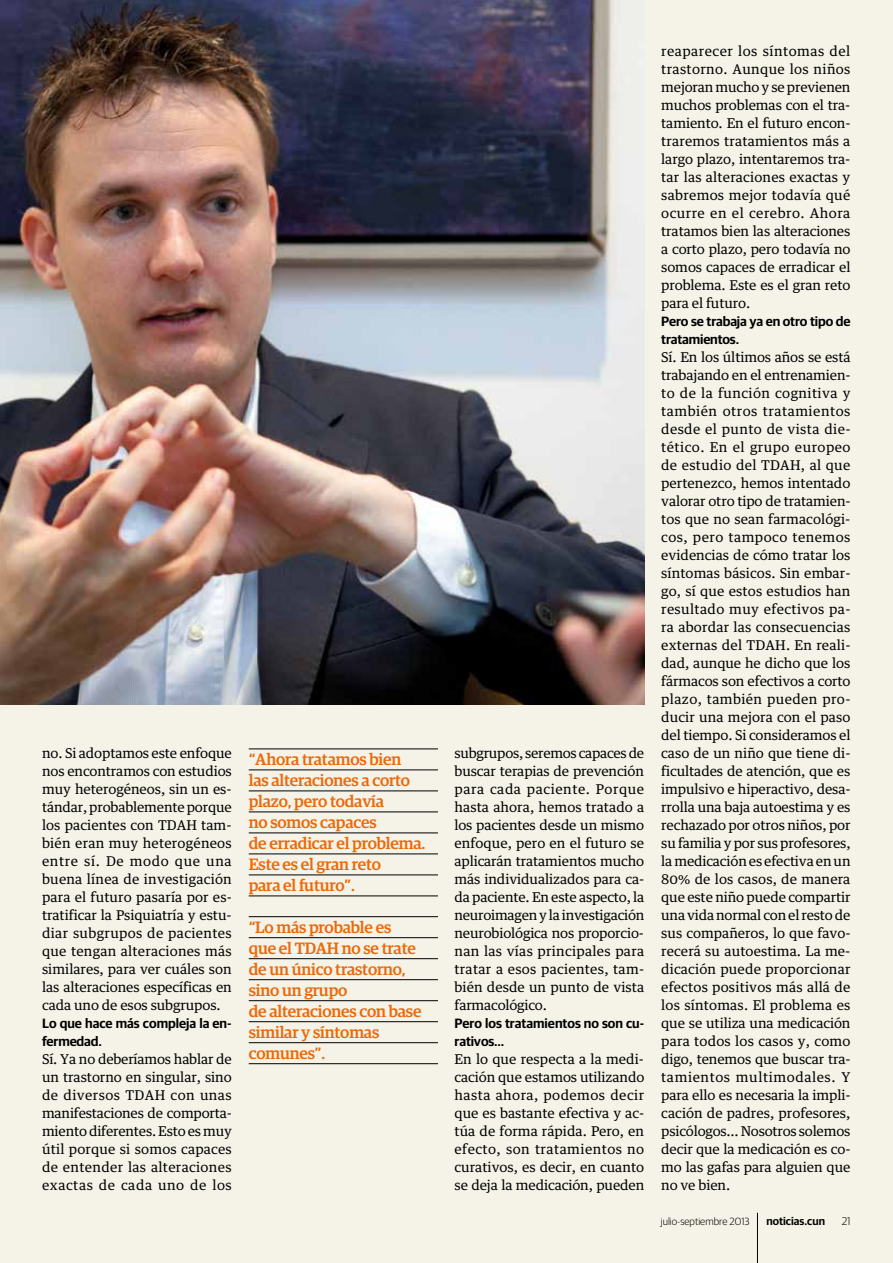
<style>
.page{position:relative;width:893px;height:1263px;background:#f5f3e7}
.page>*{position:absolute;margin:0;border:0;box-sizing:border-box;transform-origin:0 0}
.t1{font:500 16.5px/21px "Guardian Egyp";letter-spacing:-.01em;color:#eb690b}
.t2{font:13.5px/18px "Guardian Text Egyp";letter-spacing:-.005em;color:#000;text-align:justify}
.t3{font:600 13.5px/18px "Guardian Sans";letter-spacing:-.01em;color:#000}
.t4{font:600 11.25px "Guardian Sans";color:#000}
.t5{font:300 11.25px "Guardian Sans";color:#000}
.t6{font:300 10.5px "Guardian Sans";color:#000}
</style>
<div class="page">
<hr style="left:757px;top:1213px;width:1px;height:50px;background:#000">
<img style="left:0;top:0;width:644px;height:705px">
<hr style="left:249px;top:749px;width:189px;height:1px;background:#000">
<hr style="left:249px;top:770px;width:189px;height:1px;background:#000">
<hr style="left:249px;top:791px;width:189px;height:1px;background:#000">
<hr style="left:249px;top:812px;width:189px;height:1px;background:#000">
<hr style="left:249px;top:833px;width:189px;height:1px;background:#000">
<hr style="left:249px;top:854px;width:189px;height:1px;background:#000">
<hr style="left:249px;top:875px;width:189px;height:1px;background:#000">
<hr style="left:249px;top:896px;width:189px;height:1px;background:#000">
<hr style="left:249px;top:916px;width:189px;height:1px;background:#000">
<hr style="left:249px;top:937px;width:189px;height:1px;background:#000">
<hr style="left:249px;top:958px;width:189px;height:1px;background:#000">
<hr style="left:249px;top:979px;width:189px;height:1px;background:#000">
<hr style="left:249px;top:1000px;width:189px;height:1px;background:#000">
<hr style="left:249px;top:1021px;width:189px;height:1px;background:#000">
<hr style="left:249px;top:1042px;width:189px;height:1px;background:#000">
<hr style="left:249px;top:1063px;width:189px;height:1px;background:#000">
<p class="t2" style="left:42px;top:743px;width:191px">no. Si adoptamos este enfoque nos encontramos con estudios muy heterogéneos, sin un es&shy;tándar, probablemente porque los pacientes con TDAH tam&shy;bién eran muy heterogéneos entre sí. De modo que una buena línea de investigación para el futuro pasaría por es&shy;tratificar la Psiquiatría y estu&shy;diar subgrupos de pacientes que tengan alteraciones más similares, para ver cuáles son las alteraciones específicas en cada uno de esos subgrupos.</p>
<p class="t3" style="left:42px;top:1013px;width:191px">Lo que hace más compleja la en&shy;fermedad.</p>
<p class="t2" style="left:42px;top:1049px;width:191px">Sí. Ya no deberíamos hablar de un trastorno en singular, sino de diversos TDAH con unas manifestaciones de comporta&shy;miento diferentes. Esto es muy útil porque si somos capaces de entender las alteraciones exactas de cada uno de los</p>
<p class="t1" style="left:249px;top:748px;width:178px">“Ahora tratamos bien<br>las alteraciones a corto plazo, pero todavía<br>no somos capaces<br>de erradicar el problema.<br>Este es el gran reto<br>para el futuro”.</p>
<p class="t1" style="left:249px;top:915px;width:174px">“Lo más probable es que el TDAH no se trate de un único trastorno, sino un grupo<br>de alteraciones con base similar y síntomas comunes”.</p>
<p class="t2" style="left:455px;top:742px;width:191px">subgrupos, seremos capaces de buscar terapias de prevención para cada paciente. Porque hasta ahora, hemos tratado a los pacientes desde un mismo enfoque, pero en el futuro se aplicarán tratamientos mucho más individualizados para ca&shy;da paciente. En este aspecto, la neuroimagen y la investigación neurobiológica nos proporcio&shy;nan las vías principales para tratar a esos pacientes, tam&shy;bién desde un punto de vista farmacológico.</p>
<p class="t3" style="left:455px;top:1013px;width:191px">Pero los tratamientos no son cu&shy;rativos…</p>
<p class="t2" style="left:455px;top:1048px;width:191px">En lo que respecta a la medi&shy;cación que estamos utilizando hasta ahora, podemos decir que es bastante efectiva y ac&shy;túa de forma rápida. Pero, en efecto, son tratamientos no curativos, es decir, en cuanto se deja la medicación, pueden</p>
<p class="t2" style="left:661px;top:41px;width:191px">reaparecer los síntomas del trastorno. Aunque los niños mejoran mucho y se previenen muchos problemas con el tra&shy;tamiento. En el futuro encon&shy;traremos tratamientos más a largo plazo, intentaremos tra&shy;tar las alteraciones exactas y sabremos mejor todavía qué ocurre en el cerebro. Ahora tratamos bien las alteraciones a corto plazo, pero todavía no somos capaces de erradicar el problema. Este es el gran reto para el futuro.</p>
<p class="t3" style="left:661px;top:311px;width:191px">Pero se trabaja ya en otro tipo de tratamientos.</p>
<p class="t2" style="left:661px;top:347px;width:191px">Sí. En los últimos años se está trabajando en el entrenamien&shy;to de la función cognitiva y también otros tratamientos desde el punto de vista die&shy;tético. En el grupo europeo de estudio del TDAH, al que pertenezco, hemos intentado valorar otro tipo de tratamien&shy;tos que no sean farmacológi&shy;cos, pero tampoco tenemos evidencias de cómo tratar los síntomas básicos. Sin embar&shy;go, sí que estos estudios han resultado muy efectivos pa&shy;ra abordar las consecuencias externas del TDAH. En reali&shy;dad, aunque he dicho que los fármacos son efectivos a corto plazo, también pueden pro&shy;ducir una mejora con el paso del tiempo. Si consideramos el caso de un niño que tiene di&shy;ficultades de atención, que es impulsivo e hiperactivo, desa&shy;rrolla una baja autoestima y es rechazado por otros niños, por su familia y por sus profesores, la medicación es efectiva en un 80% de los casos, de manera que este niño puede compartir una vida normal con el resto de sus compañeros, lo que favo&shy;recerá su autoestima. La me&shy;dicación puede proporcionar efectos positivos más allá de los síntomas. El problema es que se utiliza una medicación para todos los casos y, como digo, tenemos que buscar tra&shy;tamientos multimodales. Y para ello es necesaria la impli&shy;cación de padres, profesores, psicólogos... Nosotros solemos decir que la medicación es co&shy;mo las gafas para alguien que no ve bien.</p>
<p class="t6" style="left:661px;top:1214px;width:90px">julio-septiembre 2013</p>
<p class="t4" style="left:766px;top:1212px;width:60px">noticias.cun</p>
<p class="t5" style="left:842px;top:1213px;width:11px">21</p>
</div>
